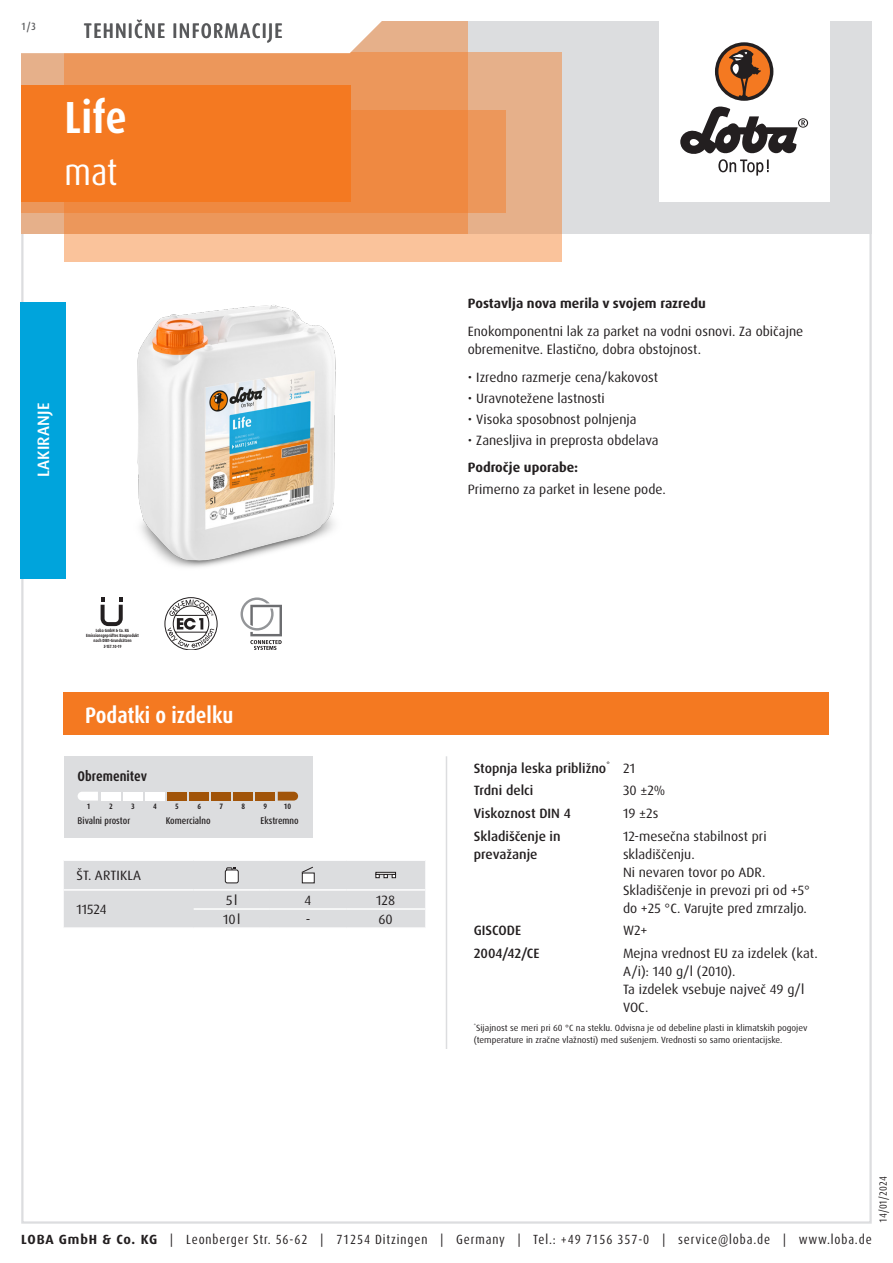
<style>
.page{position:relative;width:893px;height:1263px;background:#fff}
.page>*{position:absolute;margin:0;border:0;box-sizing:border-box;transform-origin:0 0}
.Produktname_weiss{font:700 condensed 45px "Dax Pro";color:#fff}
.Variante_weiss{font:condensed 37.5px "Dax Pro";color:#fff}
.Abschnitt{font:700 condensed 22.5px "Dax Pro";color:#fff}
.TI{font:500 condensed 21px "Dax Pro";letter-spacing:.06em;color:#57585a}
.Produktart_Versiegelung{font:500 16.5px "Dax Pro";letter-spacing:.01em;color:#fff}
.skala_name{font:700 condensed 14.1px "Dax Pro";color:#231f20}
.Text{font:13.5px/18px "Dax Pro";color:#231f20}
.Text_ohne_Silbentrennung{font:13.5px/18px "Dax Pro";color:#231f20}
.Text_Medium{font:500 13.5px/18px "Dax Pro";color:#231f20}
.Text_Bold{font:700 13.5px "Dax Pro";color:#231f20}
.Text_zentriert{font:13.5px "Dax Pro";color:#231f20}
.Text_Großbuchstaben{font:13.5px "Dax Pro";letter-spacing:.01em;color:#231f20}
.t1{font:condensed 13.35px "Dax Pro";letter-spacing:.065em;color:#231f20}
.t2{font:condensed 10.5px "Dax Pro";color:#231f20}
.t3{font:500 condensed 10.5px "Dax Pro";color:#57585a}
.skala_desc_left{font:500 condensed 9.75px "Dax Pro";color:#231f20}
.skala_desc_middle{font:500 condensed 9.75px "Dax Pro";color:#231f20}
.skala_desc_right{font:500 condensed 9.75px "Dax Pro";color:#231f20}
.Footnote{font:9px/12px "Dax Pro";color:#231f20}
.skala_number{font:700 condensed 7.8px "Dax Pro";color:#231f20}
.t4{font:700 4.5px/5.2px "Dax Pro";color:#231f20;text-align:center;scale:.82 1}
.s1{font-weight:700;font-stretch:normal}
</style>
<div class="page">
<hr style="left:446px;top:756px;width:1px;height:293px;background:#dcdddf">
<svg style="left:64px;top:861px;width:361px;height:67px;background:#dcdddf"></svg>
<div style="left:375px;top:872px;width:21px;height:3px;border:1px solid #231f20"></div>
<div style="left:64px;top:756px;width:249px;height:82px;background:#dcdddf"></div>
<svg style="left:78px;top:792px;width:20px;height:8px"></svg>
<div style="left:101px;top:792px;width:20px;height:8px;background:#fff"></div>
<div style="left:123px;top:792px;width:20px;height:8px;background:#fff"></div>
<div style="left:145px;top:792px;width:20px;height:8px;background:#fff"></div>
<div style="left:167px;top:792px;width:20px;height:8px;background:#a15409"></div>
<div style="left:189px;top:792px;width:20px;height:8px;background:#a15409"></div>
<div style="left:212px;top:792px;width:19px;height:8px;background:#a15409"></div>
<div style="left:234px;top:792px;width:19px;height:8px;background:#a15409"></div>
<div style="left:256px;top:792px;width:19px;height:8px;background:#a15409"></div>
<svg style="left:278px;top:792px;width:20px;height:8px"></svg>
<div style="left:64px;top:692px;width:765px;height:43px;background:#f47921"></div>
<svg style="left:101px;top:597px;width:22px;height:29px"></svg>
<svg style="left:165px;top:597px;width:52px;height:53px"></svg>
<svg style="left:241px;top:597px;width:41px;height:53px"></svg>
<img style="left:137px;top:305px;width:199px;height:263px">
<div style="left:20px;top:302px;width:46px;height:276px;background:#00a4dc"></div>
<div style="left:21px;top:21px;width:851px;height:213px;background:#dcdddf"></div>
<div style="left:659px;top:0;width:170px;height:202px;background:#fff"></div>
<svg style="left:680px;top:106px;width:128px;height:70px"></svg>
<div style="left:715px;top:42px;width:58px;height:59px;background:#231f20;border-radius:50%"></div>
<svg style="left:718px;top:45px;width:52px;height:52px"></svg>
<div style="left:64px;top:52px;width:497px;height:209px;background:linear-gradient(to right,#fec79f,#efb992)"></div>
<div style="left:21px;top:111px;width:485px;height:102px;background:#ec975b"></div>
<svg style="left:21px;top:21px;width:447px;height:213px;background:#ec9355"></svg>
<svg style="left:21px;top:21px;width:411px;height:34px;background:#faede4"></svg>
<div style="left:21px;top:85px;width:330px;height:117px;background:#f47921"></div>
<p class="t3" style="left:21px;top:19px;width:16px">1/3</p>
<p class="TI" style="left:84px;top:17px;width:200px">TEHNIČNE INFORMACIJE</p>
<p class="Produktname_weiss" style="left:65px;top:89px;width:64px">Life</p>
<p class="Variante_weiss" style="left:65px;top:148px;width:55px">mat</p>
<p class="Produktart_Versiegelung" style="left:33px;top:477px;width:76px;rotate:-90deg">LAKIRANJE</p>
<p class="t4" style="left:86px;top:628px;width:66px">Loba GmbH &amp; Co. KG<br>Emissionsgeprüftes Bauprodukt nach DIBt-Grundsätzen<br>Z-157.10-19</p>
<p class="Abschnitt" style="left:85px;top:700px;width:150px">Podatki o izdelku</p>
<p class="skala_name" style="left:78px;top:767px;width:71px">Obremenitev</p>
<p class="skala_number" style="left:87px;top:802px;width:5px">1</p>
<p class="skala_number" style="left:109px;top:802px;width:5px">2</p>
<p class="skala_number" style="left:131px;top:802px;width:5px">3</p>
<p class="skala_number" style="left:153px;top:802px;width:5px">4</p>
<p class="skala_number" style="left:175px;top:802px;width:5px">5</p>
<p class="skala_number" style="left:197px;top:802px;width:5px">6</p>
<p class="skala_number" style="left:219px;top:802px;width:5px">7</p>
<p class="skala_number" style="left:241px;top:802px;width:5px">8</p>
<p class="skala_number" style="left:264px;top:802px;width:5px">9</p>
<p class="skala_number" style="left:284px;top:802px;width:9px">10</p>
<p class="skala_desc_left" style="left:78px;top:815px;width:54px">Bivalni prostor</p>
<p class="skala_desc_middle" style="left:166px;top:815px;width:46px">Komercialno</p>
<p class="skala_desc_right" style="left:261px;top:815px;width:40px">Ekstremno</p>
<p class="Text_Großbuchstaben" style="left:77px;top:867px;width:66px">ŠT. ARTIKLA</p>
<p class="Text" style="left:77px;top:901px;width:32px">11524</p>
<p class="Text_zentriert" style="left:226px;top:891px;width:13px">5l</p>
<p class="Text_zentriert" style="left:305px;top:891px;width:8px">4</p>
<p class="Text_zentriert" style="left:376px;top:891px;width:20px">128</p>
<p class="Text_zentriert" style="left:223px;top:910px;width:19px">10l</p>
<p class="Text_zentriert" style="left:306px;top:910px;width:6px">-</p>
<p class="Text_zentriert" style="left:378px;top:910px;width:16px">60</p>
<p class="Text_Bold" style="left:468px;top:295px;width:240px">Postavlja nova merila v svojem razredu</p>
<p class="Text" style="left:468px;top:323px;width:337px">Enokomponentni lak za parket na vodni osnovi. Za običajne obremenitve. Elastično, dobra obstojnost.</p>
<p class="Text" style="left:468px;top:368px;width:192px">• Izredno razmerje cena/kakovost</p>
<p class="Text" style="left:468px;top:389px;width:139px">• Uravnotežene lastnosti</p>
<p class="Text" style="left:468px;top:410px;width:170px">• Visoka sposobnost polnjenja</p>
<p class="Text" style="left:468px;top:431px;width:192px">• Zanesljiva in preprosta obdelava</p>
<p class="Text_Bold" style="left:468px;top:459px;width:112px">Področje uporabe:</p>
<p class="Text" style="left:468px;top:480px;width:200px">Primerno za parket in lesene pode.</p>
<p class="Text_Medium" style="left:474px;top:759px;width:138px">Stopnja leska približno<sup>*</sup></p>
<p class="Text_ohne_Silbentrennung" style="left:623px;top:759px;width:14px">21</p>
<p class="Text_Medium" style="left:474px;top:782px;width:61px">Trdni delci</p>
<p class="Text_ohne_Silbentrennung" style="left:623px;top:782px;width:44px">30 ±2%</p>
<p class="Text_Medium" style="left:474px;top:804px;width:98px">Viskoznost DIN 4</p>
<p class="Text_ohne_Silbentrennung" style="left:623px;top:804px;width:37px">19 ±2s</p>
<p class="Text_Medium" style="left:474px;top:827px;width:88px">Skladiščenje in prevažanje</p>
<p class="Text_ohne_Silbentrennung" style="left:623px;top:827px;width:145px">12-mesečna stabilnost pri skladiščenju.</p>
<p class="Text_ohne_Silbentrennung" style="left:623px;top:863px;width:144px">Ni nevaren tovor po ADR.</p>
<p class="Text_ohne_Silbentrennung" style="left:623px;top:881px;width:189px">Skladiščenje in prevozi pri od +5° do +25 °C. Varujte pred zmrzaljo.</p>
<p class="Text_Medium" style="left:474px;top:922px;width:49px">GISCODE</p>
<p class="Text_ohne_Silbentrennung" style="left:623px;top:922px;width:26px">W2+</p>
<p class="Text_Medium" style="left:474px;top:944px;width:67px">2004/42/CE</p>
<p class="Text_ohne_Silbentrennung" style="left:623px;top:944px;width:196px">Mejna vrednost EU za izdelek (kat.<br>A/i): 140 g/l (2010).</p>
<p class="Text_ohne_Silbentrennung" style="left:623px;top:980px;width:183px">Ta izdelek vsebuje največ 49 g/l<br>VOC.</p>
<p class="Footnote" style="left:474px;top:1022px;width:335px"><sup>*</sup>Sijajnost se meri pri 60 °C na steklu. Odvisna je od debeline plasti in klimatskih pogojev (temperature in zračne vlažnosti) med sušenjem. Vrednosti so samo orientacijske.</p>
<p class="t2" style="left:876px;top:1222px;width:48px;rotate:-90deg">14/01/2024</p>
<p class="t1" style="left:21px;top:1230px;width:852px"><span class="s1">LOBA GmbH &amp; Co. KG</span> | Leonberger Str. 56-62 | 71254 Ditzingen | Germany | Tel.: +49 7156 357-0 | service@loba.de | www.loba.de</p>
</div>
